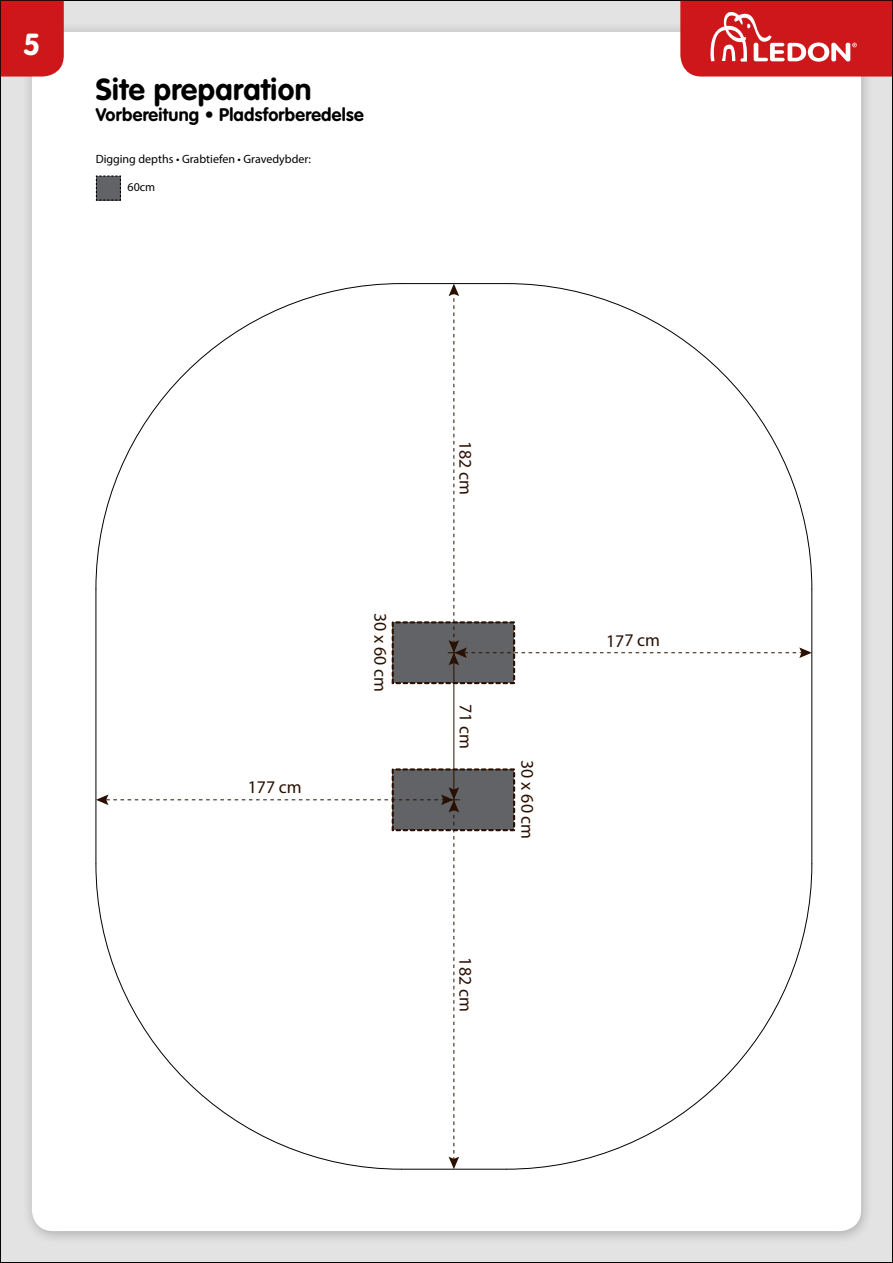
<style>
.page{position:relative;width:893px;height:1263px;background:#e3e3e3}
.page>*{position:absolute;margin:0;border:0;box-sizing:border-box;transform-origin:0 0}
.t1{font:700 30px "VAG Rounded Std";letter-spacing:.015em;color:#000}
.t2{font:700 30px "VAG Rounded Std";color:#fff}
.t3{font:700 18px "VAG Rounded Std";letter-spacing:.015em;color:#000}
.t4{font:17.85px "Myriad Pro";color:#2a1000}
.t5{font:12px "Myriad Pro";color:#000}
</style>
<div class="page">
<div style="left:21px;top:22px;width:852px;height:1222px;background:#000;opacity:.25"></div>
<div style="left:34px;top:34px;width:825px;height:1195px;background:#fff;border-radius:19px"></div>
<div style="left:3px;top:3px;width:61px;height:74px;background:#cd171a"></div>
<svg style="left:680px;top:3px;width:210px;height:74px;background:#d33437"></svg>
<svg style="left:95px;top:175px;width:26px;height:26px"></svg>
<hr style="left:401px;top:283px;width:105px;height:1px;background:#000">
<hr style="left:812px;top:589px;width:1px;height:275px;background:#000">
<svg style="left:506px;top:863px;width:306px;height:306px"></svg>
<svg style="left:96px;top:283px;width:306px;height:306px"></svg>
<hr style="left:96px;top:589px;width:1px;height:275px;background:#000">
<hr style="left:401px;top:1169px;width:105px;height:1px;background:#000">
<div style="left:393px;top:622px;width:121px;height:61px;background:#626366"></div>
<div style="left:392px;top:621px;width:123px;height:63px;border:2px dashed #2a1000"></div>
<div style="left:393px;top:769px;width:121px;height:61px;background:#626366"></div>
<div style="left:392px;top:768px;width:123px;height:63px;border:2px dashed #2a1000"></div>
<hr style="left:453px;top:661px;width:1px;height:130px;background:#2a1000">
<svg style="left:96px;top:787px;width:364px;height:382px"></svg>
<svg style="left:448px;top:284px;width:364px;height:381px"></svg>
<h1 class="t2" style="left:23px;top:27px;width:19px">5</h1>
<h1 class="t1" style="left:96px;top:71px;width:217px">Site preparation</h1>
<h2 class="t3" style="left:96px;top:104px;width:270px">Vorbereitung • Pladsforberedelse</h2>
<p class="t5" style="left:96px;top:152px;width:217px">Digging depths • Grabtiefen • Gravedybder:</p>
<p class="t5" style="left:128px;top:179px;width:29px">60cm</p>
<h3 class="t4" style="left:248px;top:776px;width:56px">177 cm</h3>
<h3 class="t4" style="left:391px;top:613px;width:81px;rotate:90deg">30 x 60 cm</h3>
<h3 class="t4" style="left:477px;top:441px;width:56px;rotate:90deg">182 cm</h3>
<h3 class="t4" style="left:477px;top:704px;width:46px;rotate:90deg">71 cm</h3>
<h3 class="t4" style="left:477px;top:957px;width:56px;rotate:90deg">182 cm</h3>
<h3 class="t4" style="left:538px;top:760px;width:81px;rotate:90deg">30 x 60 cm</h3>
<h3 class="t4" style="left:606px;top:629px;width:56px">177 cm</h3>
</div>
